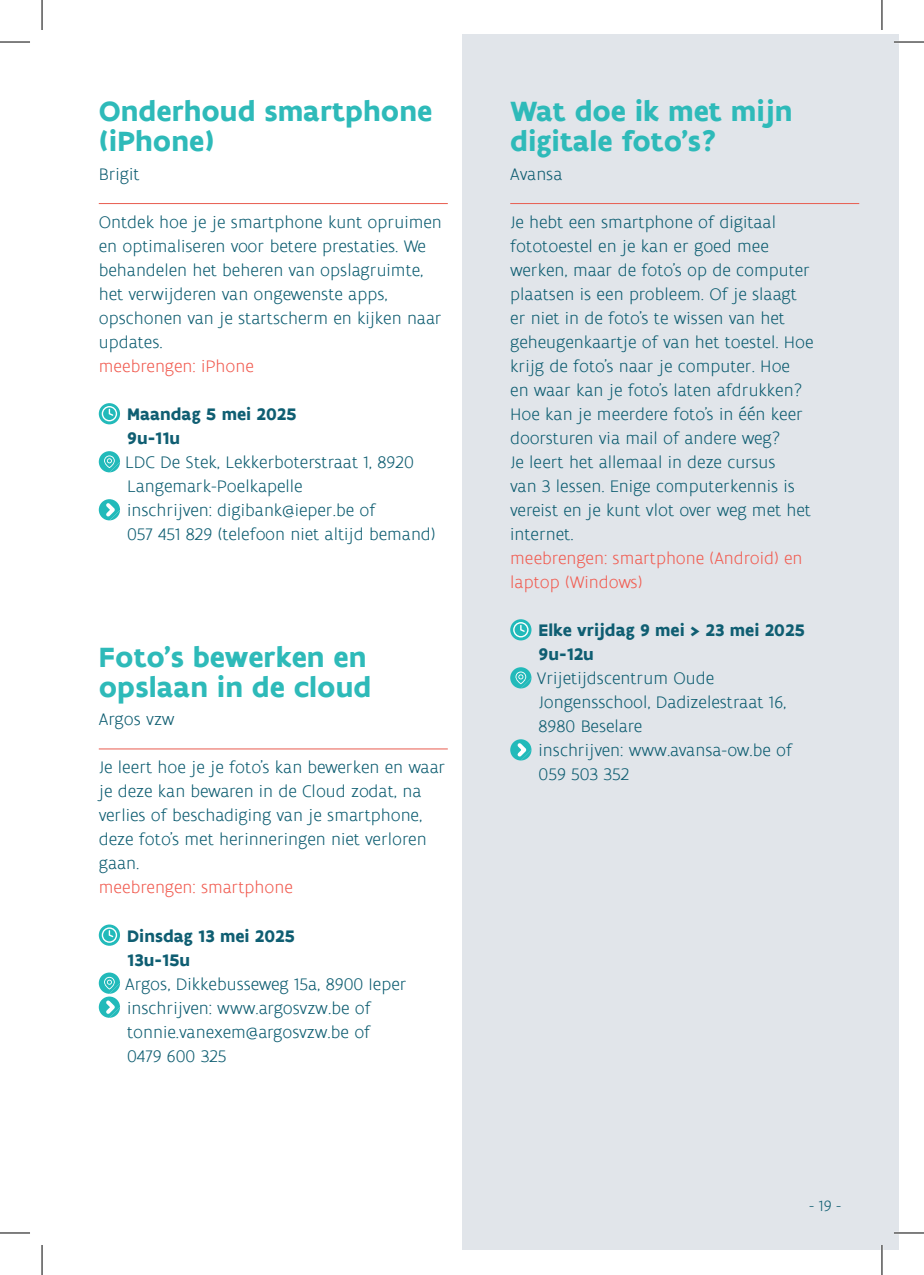
<style>
.page{position:relative;width:924px;height:1275px;background:#fff}
.page>*{position:absolute;margin:0;border:0;box-sizing:border-box;transform-origin:0 0}
.t1{font:700 30px/30px "Flanders Art Sans";color:#2ebab9}
.t2{font:300 18px/24px "Flanders Art Sans";color:#0f5e72}
.t3{font:300 18px/24px "Flanders Art Sans";color:#f15d52}
.t4{font:700 18px/24px "Flanders Art Sans";color:#0f5e72}
.t5{font:300 16px "Flanders Art Sans";color:#0f5e72}
</style>
<div class="page">
<div style="left:462px;top:34px;width:436px;height:1216px;background:#e1e5ea"></div>
<hr style="left:99px;top:203px;width:348px;height:1px;background:#e85c4f">
<svg style="left:99px;top:403px;width:21px;height:21px"></svg>
<svg style="left:102px;top:406px;width:15px;height:15px"></svg>
<svg style="left:99px;top:451px;width:21px;height:21px"></svg>
<svg style="left:99px;top:499px;width:21px;height:21px"></svg>
<hr style="left:510px;top:203px;width:348px;height:1px;background:#e85c4f">
<svg style="left:510px;top:619px;width:21px;height:21px"></svg>
<svg style="left:513px;top:622px;width:15px;height:15px"></svg>
<svg style="left:510px;top:667px;width:21px;height:21px"></svg>
<svg style="left:510px;top:739px;width:21px;height:21px"></svg>
<hr style="left:99px;top:748px;width:348px;height:1px;background:#e85c4f">
<svg style="left:99px;top:924px;width:21px;height:21px"></svg>
<svg style="left:102px;top:927px;width:15px;height:15px"></svg>
<svg style="left:99px;top:972px;width:21px;height:45px"></svg>
<hr style="left:893px;top:41px;width:30px;height:2px;background:#fff">
<hr style="left:893px;top:1231px;width:30px;height:3px;background:#fff">
<hr style="left:880px;top:1245px;width:2px;height:30px;background:#fff">
<hr style="left:0;top:42px;width:30px;height:1px;background:#000">
<hr style="left:893px;top:42px;width:30px;height:1px;background:#000">
<hr style="left:0;top:1232px;width:30px;height:1px;background:#000">
<hr style="left:893px;top:1232px;width:30px;height:1px;background:#000">
<hr style="left:42px;top:0;width:1px;height:30px;background:#000">
<hr style="left:42px;top:1245px;width:1px;height:30px;background:#000">
<hr style="left:881px;top:0;width:1px;height:30px;background:#000">
<hr style="left:881px;top:1245px;width:1px;height:30px;background:#000">
<h1 class="t1" style="left:99px;top:97px;width:335px">Onderhoud smartphone (iPhone)</h1>
<p class="t2" style="left:99px;top:163px;width:42px">Brigit</p>
<p class="t2" style="left:99px;top:211px;width:344px">Ontdek hoe je je smartphone kunt opruimen en optimaliseren voor betere prestaties. We behandelen het beheren van opslagruimte, het verwijderen van ongewenste apps, opschonen van je startscherm en kijken naar updates.</p>
<p class="t3" style="left:99px;top:355px;width:156px">meebrengen: iPhone</p>
<p class="t4" style="left:127px;top:402px;width:171px">Maandag 5 mei 2025<br>9u-11u</p>
<p class="t2" style="left:125px;top:451px;width:312px">LDC De Stek, Lekkerboterstraat 1, 8920<br>Langemark-Poelkapelle<br>inschrijven: digibank@ieper.be of<br>057 451 829 (telefoon niet altijd bemand)</p>
<h1 class="t1" style="left:99px;top:642px;width:274px">Foto’s bewerken en opslaan in de cloud</h1>
<p class="t2" style="left:99px;top:708px;width:77px">Argos vzw</p>
<p class="t2" style="left:99px;top:756px;width:348px">Je leert hoe je je foto’s kan bewerken en waar je deze kan bewaren in de Cloud zodat, na verlies of beschadiging van je smartphone, deze foto’s met herinneringen niet verloren gaan.</p>
<p class="t3" style="left:99px;top:876px;width:195px">meebrengen: smartphone</p>
<p class="t4" style="left:127px;top:924px;width:169px">Dinsdag 13 mei 2025<br>13u-15u</p>
<p class="t2" style="left:125px;top:972px;width:283px">Argos, Dikkebusseweg 15a, 8900 Ieper inschrijven: www.argosvzw.be of tonnie.vanexem@argosvzw.be of<br>0479 600 325</p>
<h1 class="t1" style="left:510px;top:97px;width:283px">Wat doe ik met mijn digitale foto’s?</h1>
<p class="t2" style="left:510px;top:163px;width:54px">Avansa</p>
<p class="t2" style="left:510px;top:211px;width:305px">Je hebt een smartphone of digitaal fototoestel en je kan er goed mee werken, maar de foto’s op de computer plaatsen is een probleem. Of je slaagt er niet in de foto’s te wissen van het geheugenkaartje of van het toestel. Hoe krijg de foto’s naar je computer. Hoe<br>en waar kan je foto’s laten afdrukken?<br>Hoe kan je meerdere foto’s in één keer doorsturen via mail of andere weg?<br>Je leert het allemaal in deze cursus<br>van 3 lessen. Enige computerkennis is vereist en je kunt vlot over weg met het internet.</p>
<p class="t3" style="left:510px;top:547px;width:293px">meebrengen: smartphone (Android) en laptop (Windows)</p>
<p class="t4" style="left:538px;top:618px;width:268px">Elke vrijdag 9 mei &gt; 23 mei 2025<br>9u-12u</p>
<p class="t2" style="left:536px;top:667px;width:257px">Vrijetijdscentrum Oude<br>Jongensschool, Dadizelestraat 16,<br>8980 Beselare<br>inschrijven: www.avansa-ow.be of<br>059 503 352</p>
<p class="t5" style="left:808px;top:1196px;width:34px">- 19 -</p>
</div>
